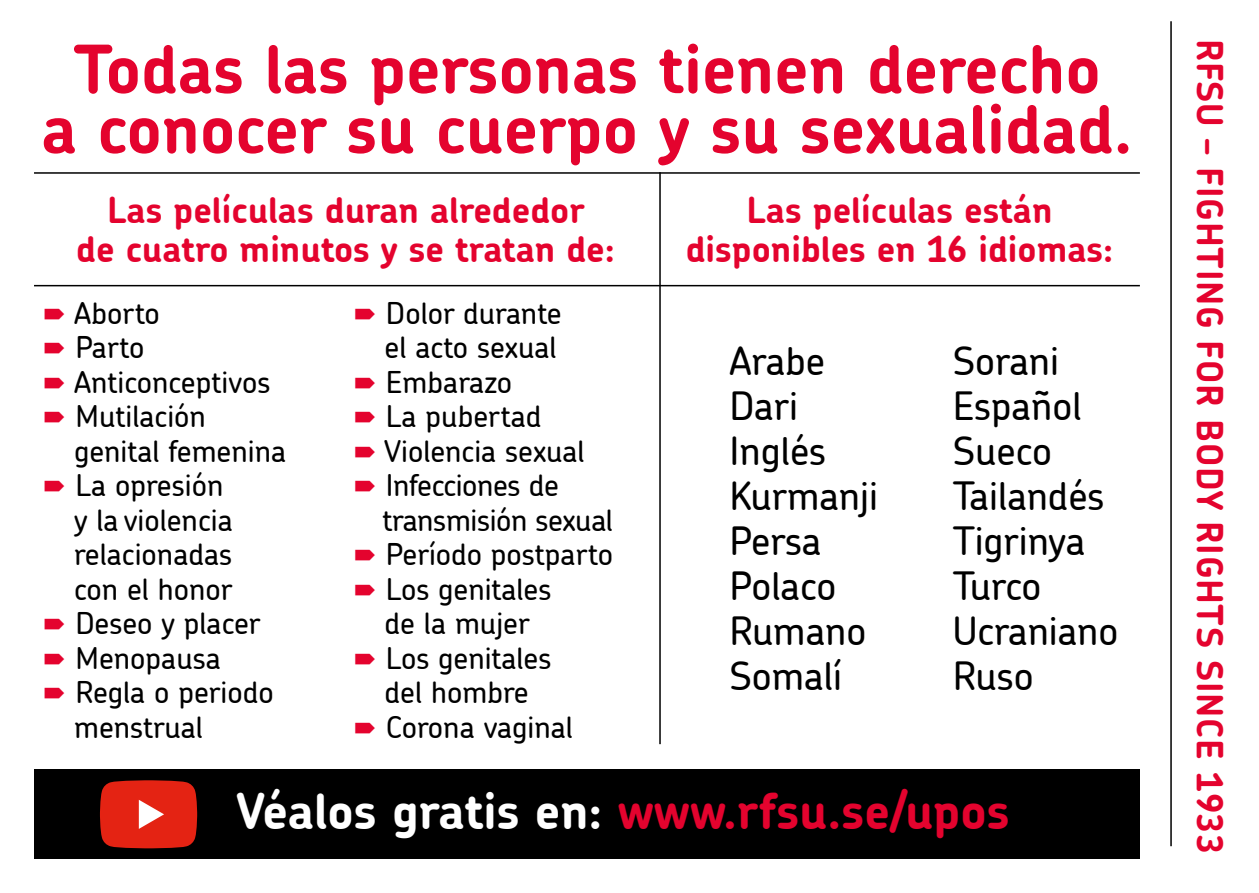
<style>
.page{position:relative;width:1259px;height:893px;background:#fff}
.page>*{position:absolute;margin:0;border:0;box-sizing:border-box;transform-origin:0 0}
.t1{font:700 66.6px "Chevin";color:#e4032e}
.t2{font:700 49.5px "Chevin";color:#e4032e}
.t3{font:500 39px "Chevin";color:#000}
.t4{font:700 36px "Chevin";color:#e4032e}
.t5{font:700 36px "Chevin";letter-spacing:.02em;color:#e4032e}
.t6{font:500 30px "Chevin";color:#000}
.s1{color:#fff}
</style>
<div class="page">
<div style="left:34px;top:770px;width:1106px;height:89px;background:#000"></div>
<hr style="left:1170px;top:21px;width:1px;height:825px;background:#000">
<hr style="left:659px;top:172px;width:2px;height:572px;background:#000">
<hr style="left:34px;top:172px;width:1106px;height:2px;background:#000">
<hr style="left:34px;top:285px;width:1106px;height:1px;background:#000">
<svg style="left:100px;top:780px;width:97px;height:68px;background:#d82d1f"></svg>
<p class="t1" style="left:73px;top:26px;width:1029px">Todas las personas tienen derecho</p>
<p class="t1" style="left:41px;top:86px;width:1092px">a conocer su cuerpo y su sexualidad.</p>
<p class="t4" style="left:107px;top:186px;width:479px">Las películas duran alrededor</p>
<p class="t4" style="left:76px;top:225px;width:540px">de cuatro minutos y se tratan de:</p>
<p class="t6" style="left:74px;top:293px;width:87px">Aborto</p>
<p class="t6" style="left:75px;top:328px;width:70px">Parto</p>
<p class="t6" style="left:74px;top:362px;width:198px">Anticonceptivos</p>
<p class="t6" style="left:75px;top:397px;width:132px">Mutilación</p>
<p class="t6" style="left:74px;top:431px;width:214px">genital femenina</p>
<p class="t6" style="left:75px;top:466px;width:149px">La opresión</p>
<p class="t6" style="left:74px;top:500px;width:160px">y la violencia</p>
<p class="t6" style="left:74px;top:535px;width:160px">relacionadas</p>
<p class="t6" style="left:74px;top:569px;width:160px">con el honor</p>
<p class="t6" style="left:75px;top:604px;width:187px">Deseo y placer</p>
<p class="t6" style="left:75px;top:638px;width:147px">Menopausa</p>
<p class="t6" style="left:75px;top:673px;width:200px">Regla o periodo</p>
<p class="t6" style="left:74px;top:707px;width:130px">menstrual</p>
<p class="t6" style="left:386px;top:293px;width:177px">Dolor durante</p>
<p class="t6" style="left:384px;top:328px;width:173px">el acto sexual</p>
<p class="t6" style="left:386px;top:362px;width:128px">Embarazo</p>
<p class="t6" style="left:386px;top:397px;width:157px">La pubertad</p>
<p class="t6" style="left:384px;top:431px;width:202px">Violencia sexual</p>
<p class="t6" style="left:386px;top:466px;width:174px">Infecciones de</p>
<p class="t6" style="left:382px;top:500px;width:232px">transmisión sexual</p>
<p class="t6" style="left:386px;top:535px;width:229px">Período postparto</p>
<p class="t6" style="left:386px;top:569px;width:167px">Los genitales</p>
<p class="t6" style="left:384px;top:604px;width:147px">de la mujer</p>
<p class="t6" style="left:386px;top:638px;width:167px">Los genitales</p>
<p class="t6" style="left:384px;top:673px;width:146px">del hombre</p>
<p class="t6" style="left:386px;top:707px;width:188px">Corona vaginal</p>
<p class="t4" style="left:746px;top:186px;width:308px">Las películas están</p>
<p class="t4" style="left:686px;top:225px;width:429px">disponibles en 16 idiomas:</p>
<p class="t3" style="left:729px;top:336px;width:97px">Arabe</p>
<p class="t3" style="left:729px;top:381px;width:70px">Dari</p>
<p class="t3" style="left:729px;top:426px;width:98px">Inglés</p>
<p class="t3" style="left:729px;top:471px;width:150px">Kurmanji</p>
<p class="t3" style="left:729px;top:516px;width:94px">Persa</p>
<p class="t3" style="left:729px;top:561px;width:108px">Polaco</p>
<p class="t3" style="left:729px;top:606px;width:138px">Rumano</p>
<p class="t3" style="left:729px;top:651px;width:114px">Somalí</p>
<p class="t3" style="left:952px;top:336px;width:108px">Sorani</p>
<p class="t3" style="left:952px;top:381px;width:130px">Español</p>
<p class="t3" style="left:952px;top:426px;width:101px">Sueco</p>
<p class="t3" style="left:952px;top:471px;width:153px">Tailandés</p>
<p class="t3" style="left:952px;top:516px;width:134px">Tigrinya</p>
<p class="t3" style="left:952px;top:561px;width:90px">Turco</p>
<p class="t3" style="left:952px;top:606px;width:167px">Ucraniano</p>
<p class="t3" style="left:952px;top:651px;width:83px">Ruso</p>
<p class="t2" style="left:236px;top:778px;width:775px"><span class="s1">Véalos gratis en:</span> www.rfsu.se/upos</p>
<p class="t5" style="left:1233px;top:39px;width:817px;rotate:90deg">RFSU – FIGHTING FOR BODY RIGHTS SINCE 1933</p>
</div>
